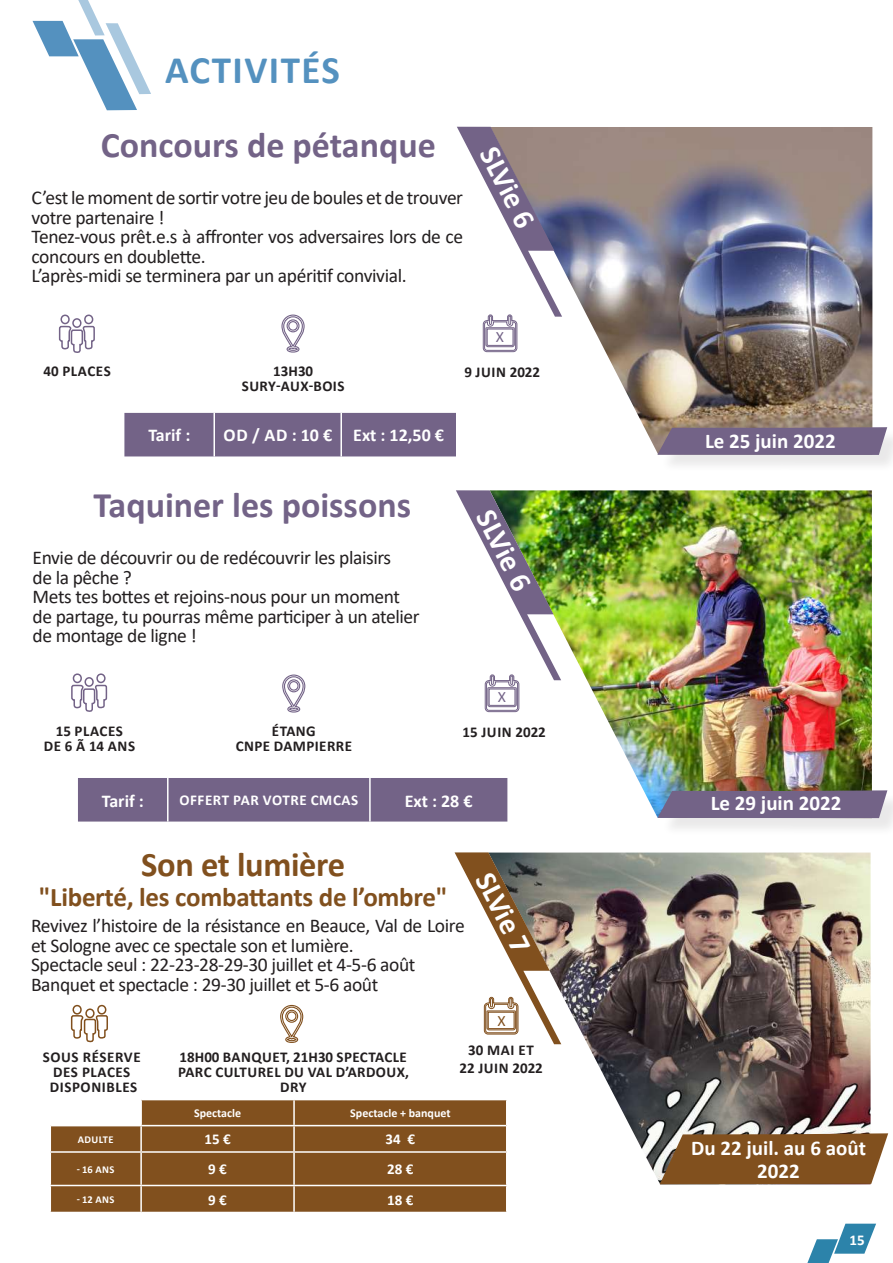
<style>
.page{position:relative;width:893px;height:1263px;background:#fff}
.page>*{position:absolute;margin:0;border:0;box-sizing:border-box;transform-origin:0 0}
.t1{font:700 39px "Calibri";letter-spacing:.035em;color:#5491bf}
.t2{font:700 36px "Calibri";color:#736387}
.t3{font:700 34.5px "Calibri";letter-spacing:-.01em;color:#81501e}
.t4{font:700 30px "Calibri";color:#fff}
.t5{font:700 27px "Calibri";letter-spacing:-.01em;color:#81501e}
.t6{font:700 21px/23.2px "Calibri";color:#fff;text-align:center}
.t7{font:19.5px/19.5px "Calibri";letter-spacing:-.02em;color:#231f20}
.t8{font:700 18px "Calibri";color:#fff}
.t9{font:15.9px "Calibri";color:#736387}
.t10{font:15.9px "Calibri";color:#81501e}
.t11{font:700 15px/15px "Calibri";letter-spacing:.03em;color:#231f20;text-align:center}
.t12{font:700 15px "Calibri";letter-spacing:.04em;color:#fff}
.t13{font:700 15px "Calibri";color:#231f20}
.t14{font:700 12px "Calibri";color:#fff}
.t15{font:700 10.5px "Calibri";letter-spacing:.04em;color:#fff}
</style>
<div class="page">
<img style="left:490px;top:490px;width:382px;height:328px">
<svg style="left:33px;top:0;width:118px;height:110px"></svg>
<svg style="left:280px;top:1004px;width:24px;height:39px"></svg>
<svg style="left:70px;top:1004px;width:38px;height:39px"></svg>
<div style="left:85px;top:1008px;width:10px;height:10px;border:2px solid #81501e;border-radius:50%"></div>
<div style="left:72px;top:1005px;width:10px;height:9px;border:2px solid #81501e;border-radius:50%"></div>
<div style="left:97px;top:1005px;width:9px;height:9px;border:2px solid #81501e;border-radius:50%"></div>
<img style="left:554px;top:852px;width:317px;height:332px">
<svg style="left:660px;top:1133px;width:228px;height:51px"></svg>
<svg style="left:455px;top:852px;width:106px;height:192px"></svg>
<svg style="left:51px;top:1100px;width:455px;height:112px;fill:#81501e"></svg>
<hr style="left:140px;top:1100px;width:2px;height:25px;background:#fff">
<hr style="left:293px;top:1100px;width:2px;height:25px;background:#fff">
<hr style="left:140px;top:1126px;width:2px;height:25px;background:#fff">
<hr style="left:293px;top:1126px;width:2px;height:25px;background:#fff">
<hr style="left:50px;top:1151px;width:91px;height:2px;background:#fff">
<hr style="left:141px;top:1151px;width:153px;height:2px;background:#fff">
<hr style="left:140px;top:1153px;width:2px;height:32px;background:#fff">
<hr style="left:294px;top:1151px;width:213px;height:2px;background:#fff">
<hr style="left:293px;top:1153px;width:2px;height:32px;background:#fff">
<hr style="left:50px;top:1185px;width:91px;height:1px;background:#fff">
<hr style="left:141px;top:1185px;width:153px;height:1px;background:#fff">
<hr style="left:140px;top:1186px;width:2px;height:26px;background:#fff">
<hr style="left:294px;top:1185px;width:213px;height:1px;background:#fff">
<hr style="left:293px;top:1186px;width:2px;height:26px;background:#fff">
<hr style="left:51px;top:1125px;width:90px;height:1px;background:#fff">
<hr style="left:141px;top:1125px;width:153px;height:1px;background:#fff">
<hr style="left:294px;top:1125px;width:212px;height:1px;background:#fff">
<div style="left:78px;top:778px;width:429px;height:43px;background:#736387"></div>
<hr style="left:167px;top:778px;width:2px;height:43px;background:#fff">
<hr style="left:369px;top:778px;width:2px;height:43px;background:#fff">
<div style="left:661px;top:793px;width:232px;height:44px;background:#231f20;opacity:.1"></div>
<svg style="left:657px;top:790px;width:230px;height:28px"></svg>
<img style="left:456px;top:490px;width:105px;height:222px">
<svg style="left:71px;top:673px;width:37px;height:39px"></svg>
<div style="left:84px;top:677px;width:10px;height:10px;border:2px solid #736387;border-radius:50%"></div>
<div style="left:73px;top:673px;width:9px;height:10px;border:2px solid #736387;border-radius:50%"></div>
<div style="left:96px;top:673px;width:10px;height:10px;border:2px solid #736387;border-radius:50%"></div>
<svg style="left:282px;top:674px;width:24px;height:39px"></svg>
<img style="left:490px;top:127px;width:382px;height:325px">
<div style="left:661px;top:429px;width:232px;height:45px;background:#231f20;opacity:.1"></div>
<svg style="left:657px;top:427px;width:230px;height:28px"></svg>
<svg style="left:457px;top:127px;width:105px;height:225px"></svg>
<svg style="left:58px;top:314px;width:37px;height:39px"></svg>
<div style="left:72px;top:318px;width:10px;height:10px;border:2px solid #736387;border-radius:50%"></div>
<div style="left:60px;top:315px;width:10px;height:9px;border:2px solid #736387;border-radius:50%"></div>
<div style="left:84px;top:314px;width:9px;height:10px;border:2px solid #736387;border-radius:50%"></div>
<svg style="left:281px;top:314px;width:24px;height:39px"></svg>
<div style="left:124px;top:413px;width:332px;height:43px;background:#736387"></div>
<hr style="left:213px;top:413px;width:2px;height:43px;background:#fff">
<hr style="left:340px;top:413px;width:2px;height:43px;background:#fff">
<svg style="left:807px;top:1224px;width:69px;height:39px"></svg>
<h1 class="t1" style="left:165px;top:43px;width:177px">ACTIVITÉS</h1>
<h2 class="t2" style="left:101px;top:120px;width:336px">Concours de pétanque</h2>
<p class="t7" style="left:32px;top:188px;width:433px">C’est le moment de sortir votre jeu de boules et de trouver votre partenaire !<br>Tenez-vous prêt.e.s à affronter vos adversaires lors de ce concours en doublette.<br>L’après-midi se terminera par un apéritif convivial.</p>
<h3 class="t4" style="left:507px;top:139px;width:88px;rotate:63deg">SLVie 6</h3>
<p class="t9" style="left:496px;top:326px;width:10px">X</p>
<p class="t11" style="left:242px;top:363px;width:104px">13H30<br>SURY-AUX-BOIS</p>
<p class="t11" style="left:43px;top:364px;width:69px">40 PLACES</p>
<p class="t11" style="left:464px;top:364px;width:77px">9 JUIN 2022</p>
<p class="t8" style="left:148px;top:423px;width:43px">Tarif :</p>
<p class="t8" style="left:224px;top:423px;width:222px">OD / AD : 10 € Ext : 12,50 €</p>
<h2 class="t2" style="left:93px;top:480px;width:319px">Taquiner les poissons</h2>
<p class="t7" style="left:33px;top:547px;width:389px">Envie de découvrir ou de redécouvrir les plaisirs<br>de la pêche ?<br>Mets tes bottes et rejoins-nous pour un moment de partage, tu pourras même participer à un atelier de montage de ligne !</p>
<h3 class="t4" style="left:503px;top:502px;width:88px;rotate:63deg">SLVie 6</h3>
<p class="t9" style="left:498px;top:686px;width:10px">X</p>
<p class="t11" style="left:236px;top:723px;width:118px">ÉTANG<br>CNPE DAMPIERRE</p>
<p class="t11" style="left:44px;top:723px;width:93px">15 PLACES<br>DE 6 Ã 14 ANS</p>
<p class="t13" style="left:462px;top:721px;width:85px">15 JUIN 2022</p>
<p class="t8" style="left:102px;top:788px;width:43px">Tarif :</p>
<p class="t12" style="left:179px;top:790px;width:180px">OFFERT PAR VOTRE CMCAS</p>
<p class="t8" style="left:405px;top:788px;width:69px">Ext : 28 €</p>
<h3 class="t3" style="left:141px;top:840px;width:205px">Son et lumière</h3>
<h3 class="t5" style="left:39px;top:878px;width:410px">"Liberté, les combattants de l’ombre"</h3>
<p class="t7" style="left:31px;top:916px;width:435px">Revivez l’histoire de la résistance en Beauce, Val de Loire et Sologne avec ce spectale son et lumière.<br>Spectacle seul : 22-23-28-29-30 juillet et 4-5-6 août Banquet et spectacle : 29-30 juillet et 5-6 août</p>
<h3 class="t4" style="left:503px;top:864px;width:88px;rotate:63deg">SLVie 7</h3>
<p class="t10" style="left:498px;top:1009px;width:10px">X</p>
<p class="t11" style="left:43px;top:1049px;width:99px">SOUS RÉSERVE<br>DES PLACES<br>DISPONIBLES</p>
<p class="t11" style="left:178px;top:1049px;width:233px">18H00 BANQUET, 21H30 SPECTACLE<br>PARC CULTUREL DU VAL D’ARDOUX,<br>DRY</p>
<p class="t11" style="left:459px;top:1041px;width:85px;line-height:18px">30 MAI ET<br>22 JUIN 2022</p>
<p class="t14" style="left:194px;top:1104px;width:49px">Spectacle</p>
<p class="t14" style="left:350px;top:1104px;width:102px">Spectacle + banquet</p>
<p class="t15" style="left:78px;top:1132px;width:37px">ADULTE</p>
<p class="t12" style="left:204px;top:1129px;width:28px">15 €</p>
<p class="t12" style="left:386px;top:1129px;width:31px">34 €</p>
<p class="t15" style="left:77px;top:1162px;width:39px">- 16 ANS</p>
<p class="t12" style="left:208px;top:1159px;width:20px">9 €</p>
<p class="t12" style="left:387px;top:1159px;width:28px">28 €</p>
<p class="t15" style="left:77px;top:1192px;width:39px">- 12 ANS</p>
<p class="t12" style="left:208px;top:1189px;width:20px">9 €</p>
<p class="t12" style="left:387px;top:1189px;width:28px">18 €</p>
<p class="t6" style="left:705px;top:429px;width:132px">Le 25 juin 2022</p>
<p class="t6" style="left:711px;top:791px;width:132px">Le 29 juin 2022</p>
<p class="t6" style="left:691px;top:1136px;width:176px">Du 22 juil. au 6 août<br>2022</p>
<p class="t12" style="left:849px;top:1229px;width:17px">15</p>
</div>
